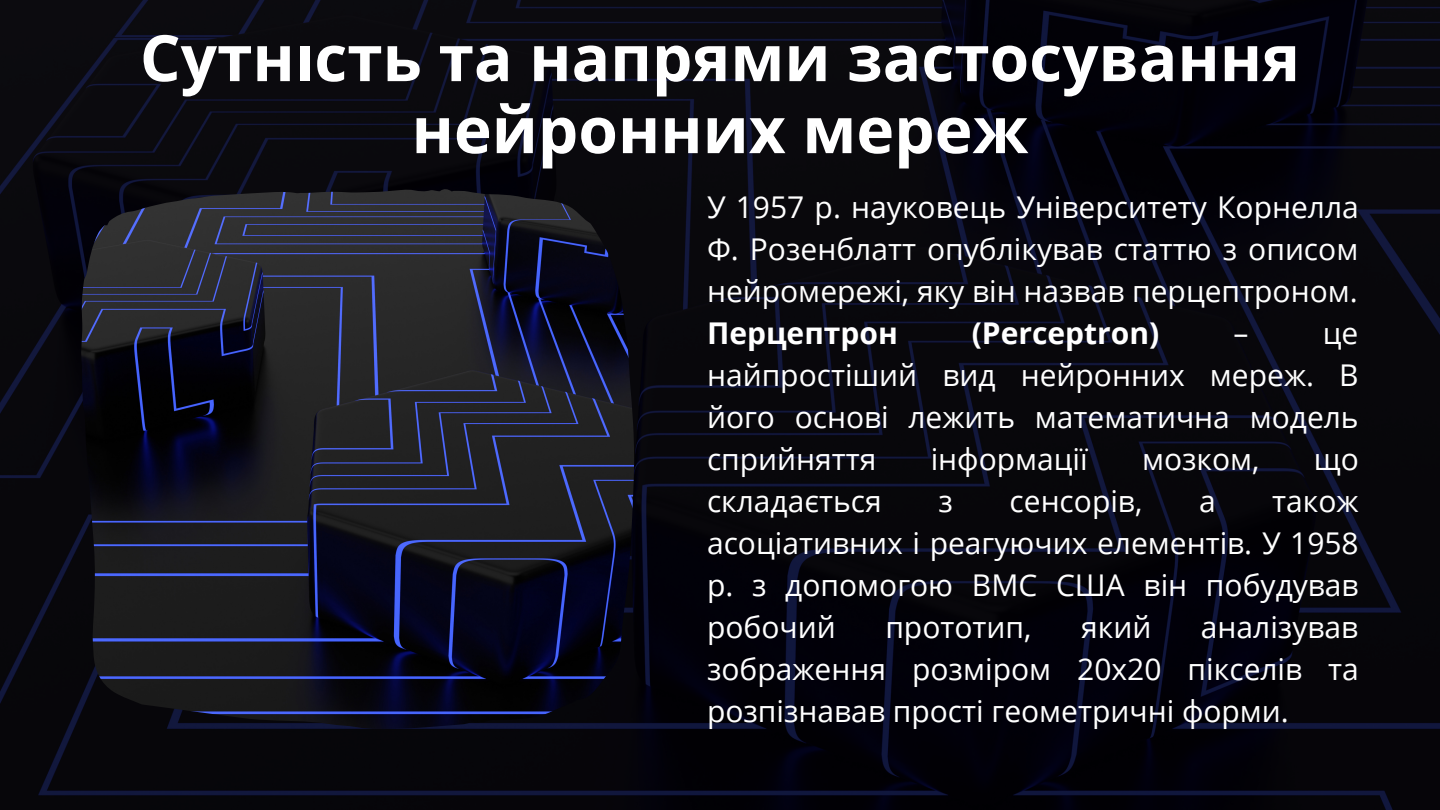
<style>
.page{position:relative;width:1440px;height:810px;background:#fff}
.page>*{position:absolute;margin:0;border:0;box-sizing:border-box;transform-origin:0 0}
.t1{font:700 64px/72px "Noto Sans";color:#fff;text-align:center}
.t2{font:30px/42px "Open Sans";color:#fff;text-align:justify}
.t3{font:700 30px "Open Sans";color:#fff}
.s1{font-weight:700}
</style>
<div class="page">
<img style="left:0;top:0;width:1440px;height:810px">
<img style="left:81px;top:189px;width:553px;height:540px">
<p class="t1" style="left:140px;top:20px;width:1162px">Сутність та напрями застосування нейронних мереж</p>
<p class="t2" style="left:707px;top:186px;width:653px">У 1957 р. науковець Університету Корнелла Ф. Розенблатт опублікував статтю з описом нейромережі, яку він назвав перцептроном.<br><span class="s1">Перцептрон</span></p>
<p class="t3" style="left:972px;top:312px;width:189px">(Perceptron)</p>
<p class="t2" style="left:707px;top:312px;width:653px;text-indent:616px">це найпростіший вид нейронних мереж. В його основі лежить математична модель сприйняття</p>
<p class="t2" style="left:1234px;top:312px;width:16px">–</p>
<p class="t2" style="left:931px;top:438px;width:159px">інформації</p>
<p class="t2" style="left:1142px;top:438px;width:119px">мозком,</p>
<p class="t2" style="left:1314px;top:438px;width:46px">що</p>
<p class="t2" style="left:707px;top:480px;width:176px">складається</p>
<p class="t2" style="left:939px;top:480px;width:16px">з</p>
<p class="t2" style="left:1010px;top:480px;width:134px">сенсорів,</p>
<p class="t2" style="left:1199px;top:480px;width:18px">а</p>
<p class="t2" style="left:707px;top:480px;width:653px;text-indent:565px">також асоціативних і реагуючих елементів. У 1958 р. з допомогою ВМС США він побудував робочий</p>
<p class="t2" style="left:885px;top:606px;width:148px">прототип,</p>
<p class="t2" style="left:1081px;top:606px;width:72px">який</p>
<p class="t2" style="left:707px;top:606px;width:653px;text-indent:494px">аналізував зображення розміром 20х20 пікселів та розпізнавав прості геометричні форми.</p>
</div>
